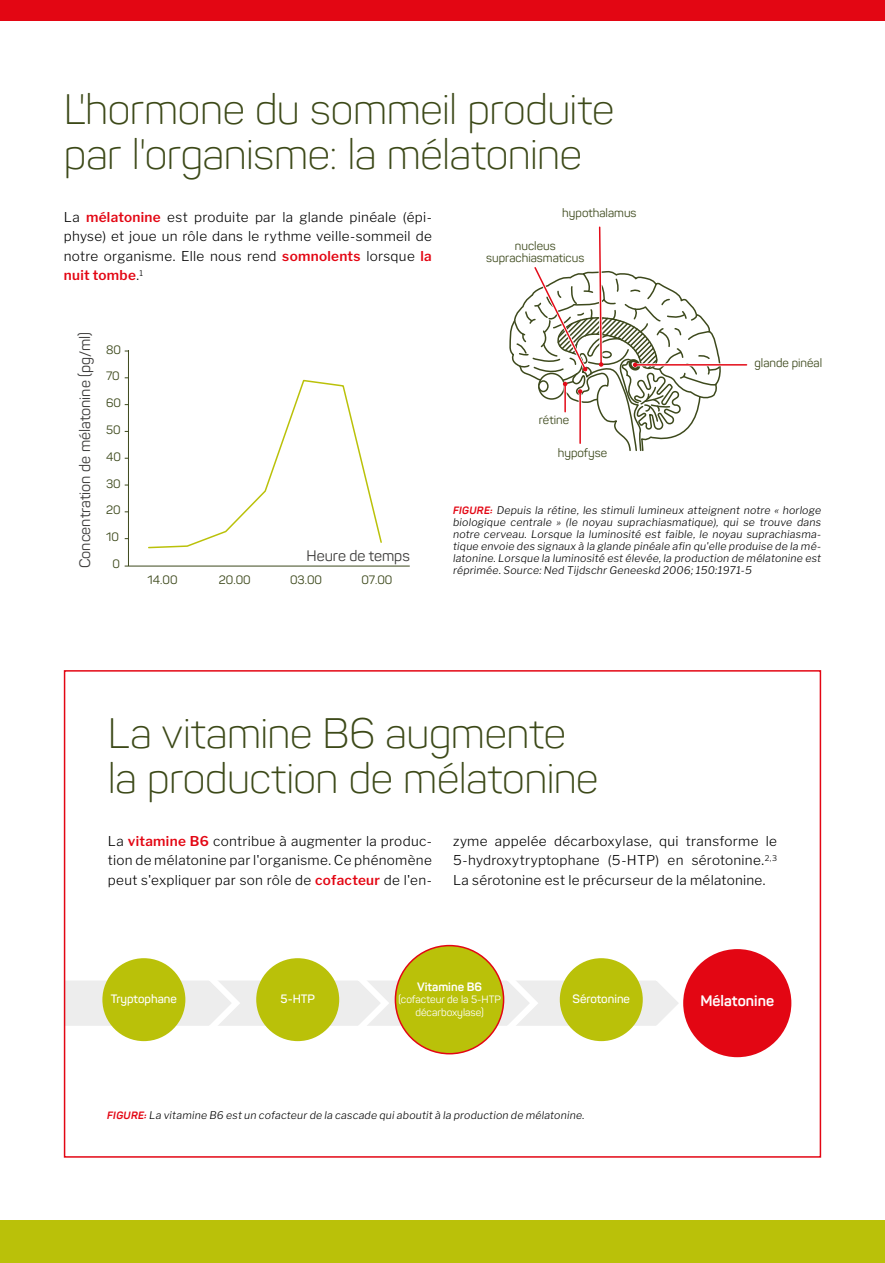
<style>
.page{position:relative;width:885px;height:1263px;background:#fff}
.page>*{position:absolute;margin:0;border:0;box-sizing:border-box;transform-origin:0 0}
.t1{font:300 42px/45px "Panton";letter-spacing:-.01em;color:#3c4918}
.t2{font:15px "Panton";color:#3d3c3b}
.t3{font:700 15px "Panton";color:#fff}
.t4{font:300 13.5px/19.5px "Libre Franklin";letter-spacing:.02em;color:#000;text-align:justify}
.t5{font:12px/12px "Panton";color:#3d491c;text-align:center}
.t6{font:600 12px "Panton";color:#fff}
.t7{font:700 12px "Panton";color:#fff}
.t8{font:italic 300 10.5px/12px "Libre Franklin";letter-spacing:.02em;color:#000;text-align:justify}
.t9{font:10.5px/12.6px "Panton";color:#fff;text-align:center}
.s1{font-weight:600;color:#e30613}
.s2{font-family:"Panton";font-weight:700;color:#e30613}
</style>
<div class="page">
<div style="left:0;top:1220px;width:884px;height:43px;background:#bac109"></div>
<div style="left:0;top:0;width:884px;height:21px;background:#e30613"></div>
<svg style="left:63px;top:969px;width:628px;height:66px"></svg>
<div style="left:102px;top:958px;width:83px;height:83px;background:#bac109;border-radius:50%"></div>
<div style="left:256px;top:958px;width:83px;height:83px;background:#bac109;border-radius:50%"></div>
<div style="left:395px;top:945px;width:108px;height:109px;background:#bac109;border-radius:50%"></div>
<div style="left:394px;top:945px;width:110px;height:109px;border:2px solid #e30613;border-radius:50%"></div>
<div style="left:683px;top:949px;width:108px;height:108px;background:#e30613;border-radius:50%"></div>
<div style="left:559px;top:958px;width:83px;height:83px;background:#bac109;border-radius:50%"></div>
<div style="left:64px;top:670px;width:757px;height:488px;border:2px solid #e30613"></div>
<hr style="left:635px;top:364px;width:111px;height:2px;background:#e30b18">
<svg style="left:509px;top:226px;width:215px;height:225px"></svg>
<hr style="left:125px;top:566px;width:285px;height:1px;background:#3d491c">
<hr style="left:128px;top:350px;width:1px;height:216px;background:#3d491c">
<svg style="left:148px;top:379px;width:234px;height:170px"></svg>
<h1 class="t1" style="left:64px;top:87px;width:552px">L'hormone du sommeil produite par l'organisme: la mélatonine</h1>
<p class="t4" style="left:64px;top:207px;width:369px">La <span class="s1">mélatonine</span> est produite par la glande pinéale (épi&shy;physe) et joue un rôle dans le rythme veille-sommeil de notre organisme. Elle nous rend <span class="s1">somnolents</span> lorsque <span class="s1">la nuit tombe</span>.<sup>1</sup></p>
<h2 class="t2" style="left:76px;top:568px;width:238px;rotate:-90deg">Concentration de mélatonine (pg/ml)</h2>
<p class="t5" style="left:106px;top:343px;width:16px">80</p>
<p class="t5" style="left:106px;top:370px;width:15px">70</p>
<p class="t5" style="left:106px;top:397px;width:16px">60</p>
<p class="t5" style="left:106px;top:424px;width:16px">50</p>
<p class="t5" style="left:106px;top:450px;width:16px">40</p>
<p class="t5" style="left:106px;top:477px;width:16px">30</p>
<p class="t5" style="left:106px;top:504px;width:16px">20</p>
<p class="t5" style="left:106px;top:531px;width:14px">10</p>
<p class="t5" style="left:112px;top:558px;width:9px">0</p>
<h2 class="t2" style="left:306px;top:546px;width:105px">Heure de temps</h2>
<p class="t5" style="left:148px;top:573px;width:31px">14.00</p>
<p class="t5" style="left:219px;top:573px;width:33px">20.00</p>
<p class="t5" style="left:290px;top:573px;width:33px">03.00</p>
<p class="t5" style="left:361px;top:573px;width:32px">07.00</p>
<p class="t5" style="left:562px;top:207px;width:76px">hypothalamus</p>
<p class="t5" style="left:486px;top:240px;width:99px">nucleus suprachiasmaticus</p>
<p class="t5" style="left:539px;top:414px;width:32px">rétine</p>
<p class="t5" style="left:557px;top:447px;width:51px">hypofyse</p>
<p class="t5" style="left:754px;top:357px;width:76px">glande pinéale</p>
<p class="t8" style="left:453px;top:504px;width:369px"><span class="s2">FIGURE:</span> Depuis la rétine, les stimuli lumineux atteignent notre « horloge biologique centrale » (le noyau suprachiasmatique), qui se trouve dans notre cerveau. Lorsque la luminosité est faible, le noyau suprachiasma&shy;tique envoie des signaux à la glande pinéale afin qu'elle produise de la mé&shy;latonine. Lorsque la luminosité est élevée, la production de mélatonine est réprimée. Source: Ned Tijdschr Geneeskd 2006; 150:1971-5</p>
<h1 class="t1" style="left:108px;top:711px;width:492px">La vitamine B6 augmente la production de mélatonine</h1>
<p class="t4" style="left:108px;top:831px;width:325px">La <span class="s1">vitamine B6</span> contribue à augmenter la produc&shy;tion de mélatonine par l'organisme. Ce phénomène peut s'expliquer par son rôle de <span class="s1">cofacteur</span> de l'en-</p>
<p class="t4" style="left:453px;top:831px;width:325px">zyme appelée décarboxylase, qui transforme le 5-hydroxytryptophane (5-HTP) en sérotonine.<sup>2,3<br></sup>La sérotonine est le précurseur de la mélatonine.</p>
<p class="t6" style="left:111px;top:991px;width:67px">Tryptophane</p>
<p class="t6" style="left:280px;top:991px;width:36px">5-HTP</p>
<p class="t7" style="left:417px;top:979px;width:67px">Vitamine B6</p>
<p class="t9" style="left:398px;top:993px;width:104px">(cofacteur de la 5-HTP décarboxylase)</p>
<p class="t6" style="left:572px;top:991px;width:59px">Sérotonine</p>
<h2 class="t3" style="left:700px;top:992px;width:75px">Mélatonine</h2>
<p class="t8" style="left:107px;top:1109px;width:479px"><span class="s2">FIGURE:</span> La vitamine B6 est un cofacteur de la cascade qui aboutit à la production de mélatonine.</p>
</div>
